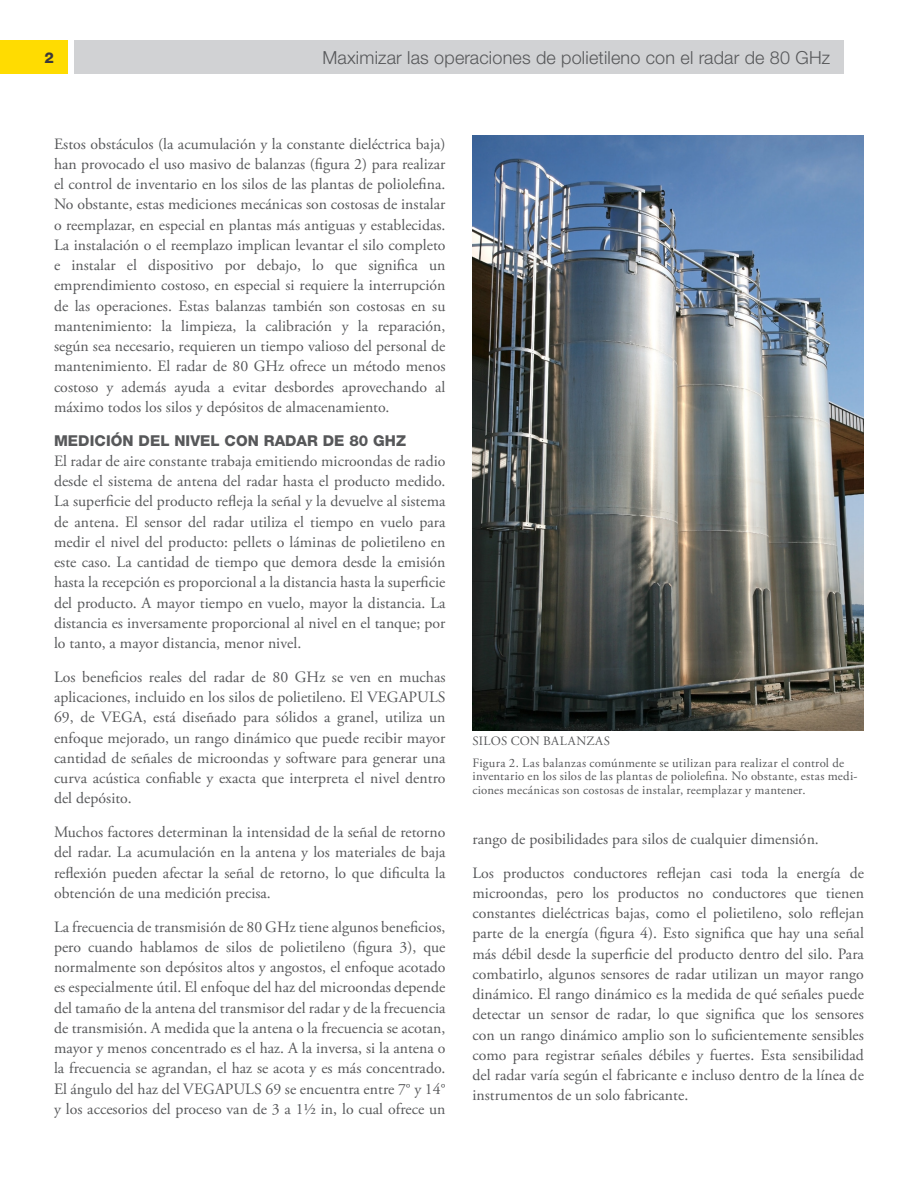
<style>
.page{position:relative;width:918px;height:1188px;background:#fff}
.page>*{position:absolute;margin:0;border:0;box-sizing:border-box;transform-origin:0 0}
.t1{font:300 18px "Helvetica Neue LTW1 G";letter-spacing:.01em;color:#57585a}
._1_Body_text_Editori{font:15.75px/20.2px "Adobe Garamond Pro";color:#57585a;text-align:justify}
._1_Body_text_Headlin{font:800 15px "Helvetica Neue LTW1 G";letter-spacing:.005em;color:#57585a}
.t2{font:800 15px "Helvetica Neue LTW1 G";color:#3b383b}
._3_Caption_Editorial{font:12.75px/13.5px "Adobe Garamond Pro";letter-spacing:.02em;color:#57585a}
</style>
<div class="page">
<div style="left:0;top:40px;width:68px;height:34px;background:#ffdc01"></div>
<div style="left:74px;top:40px;width:770px;height:34px;background:#d1d2d4"></div>
<img style="left:472px;top:135px;width:392px;height:595px">
<p class="t2" style="left:45px;top:48px;width:11px">2</p>
<p class="t1" style="left:322px;top:46px;width:509px">Maximizar las operaciones de polietileno con el radar de 80 GHz</p>
<p class="_1_Body_text_Editori" style="left:54px;top:134px;width:393px">Estos obstáculos (la acumulación y la constante dieléctrica baja) han provocado el uso masivo de balanzas (figura 2) para realizar el control de inventario en los silos de las plantas de poliolefina.<br>No obstante, estas mediciones mecánicas son costosas de instalar o reemplazar, en especial en plantas más antiguas y establecidas.<br>La instalación o el reemplazo implican levantar el silo completo e instalar el dispositivo por debajo, lo que significa un emprendimiento costoso, en especial si requiere la interrupción de las operaciones. Estas balanzas también son costosas en su mantenimiento: la limpieza, la calibración y la reparación, según sea necesario, requieren un tiempo valioso del personal de mantenimiento. El radar de 80 GHz ofrece un método menos costoso y además ayuda a evitar desbordes aprovechando al máximo todos los silos y depósitos de almacenamiento.</p>
<p class="_1_Body_text_Headlin" style="left:54px;top:431px;width:354px">MEDICIÓN DEL NIVEL CON RADAR DE 80 GHZ</p>
<p class="_1_Body_text_Editori" style="left:54px;top:451px;width:393px">El radar de aire constante trabaja emitiendo microondas de radio desde el sistema de antena del radar hasta el producto medido.<br>La superficie del producto refleja la señal y la devuelve al sistema de antena. El sensor del radar utiliza el tiempo en vuelo para medir el nivel del producto: pellets o láminas de polietileno en este caso. La cantidad de tiempo que demora desde la emisión hasta la recepción es proporcional a la distancia hasta la superficie del producto. A mayor tiempo en vuelo, mayor la distancia. La distancia es inversamente proporcional al nivel en el tanque; por lo tanto, a mayor distancia, menor nivel.</p>
<p class="_1_Body_text_Editori" style="left:54px;top:667px;width:393px">Los beneficios reales del radar de 80 GHz se ven en muchas aplicaciones, incluido en los silos de polietileno. El VEGAPULS 69, de VEGA, está diseñado para sólidos a granel, utiliza un enfoque mejorado, un rango dinámico que puede recibir mayor cantidad de señales de microondas y software para generar una curva acústica confiable y exacta que interpreta el nivel dentro del depósito.</p>
<p class="_1_Body_text_Editori" style="left:54px;top:822px;width:393px">Muchos factores determinan la intensidad de la señal de retorno del radar. La acumulación en la antena y los materiales de baja reflexión pueden afectar la señal de retorno, lo que dificulta la obtención de una medición precisa.</p>
<p class="_1_Body_text_Editori" style="left:54px;top:917px;width:393px">La frecuencia de transmisión de 80 GHz tiene algunos beneficios, pero cuando hablamos de silos de polietileno (figura 3), que normalmente son depósitos altos y angostos, el enfoque acotado es especialmente útil. El enfoque del haz del microondas depende del tamaño de la antena del transmisor del radar y de la frecuencia de transmisión. A medida que la antena o la frecuencia se acotan, mayor y menos concentrado es el haz. A la inversa, si la antena o la frecuencia se agrandan, el haz se acota y es más concentrado.<br>El ángulo del haz del VEGAPULS 69 se encuentra entre 7° y 14° y los accesorios del proceso van de 3 a 1½ in, lo cual ofrece un</p>
<p class="_3_Caption_Editorial" style="left:472px;top:735px;width:139px">SILOS CON BALANZAS</p>
<p class="_3_Caption_Editorial" style="left:472px;top:757px;width:387px">Figura 2. Las balanzas comúnmente se utilizan para realizar el control de inventario en los silos de las plantas de poliolefina. No obstante, estas medi&shy;ciones mecánicas son costosas de instalar, reemplazar y mantener.</p>
<p class="_1_Body_text_Editori" style="left:472px;top:829px;width:348px">rango de posibilidades para silos de cualquier dimensión.</p>
<p class="_1_Body_text_Editori" style="left:472px;top:863px;width:393px">Los productos conductores reflejan casi toda la energía de microondas, pero los productos no conductores que tienen constantes dieléctricas bajas, como el polietileno, solo reflejan parte de la energía (figura 4). Esto significa que hay una señal más débil desde la superficie del producto dentro del silo. Para combatirlo, algunos sensores de radar utilizan un mayor rango dinámico. El rango dinámico es la medida de qué señales puede detectar un sensor de radar, lo que significa que los sensores con un rango dinámico amplio son lo suficientemente sensibles como para registrar señales débiles y fuertes. Esta sensibilidad del radar varía según el fabricante e incluso dentro de la línea de instrumentos de un solo fabricante.</p>
</div>
